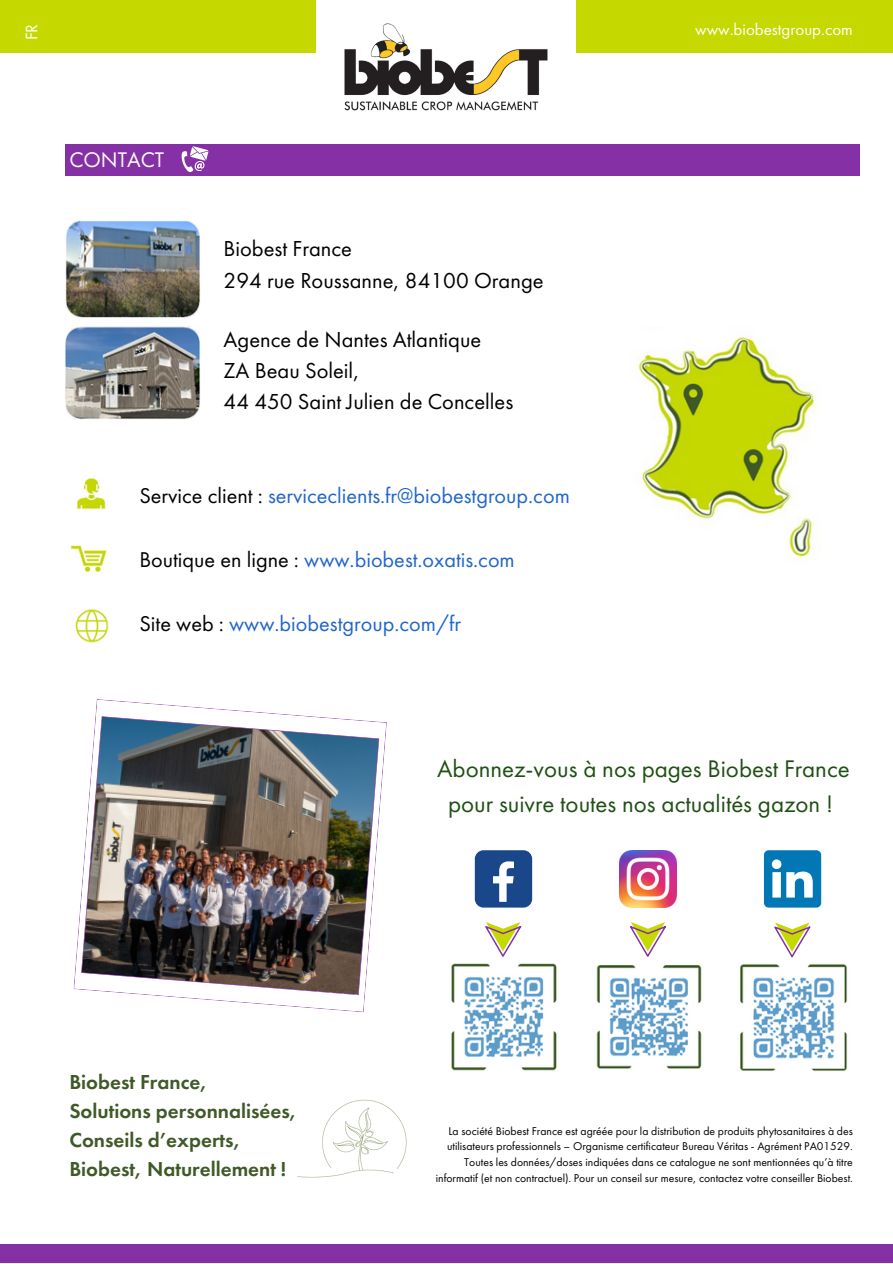
<style>
.page{position:relative;width:893px;height:1264px;background:#fff}
.page>*{position:absolute;margin:0;border:0;box-sizing:border-box;transform-origin:0 0}
.t1{font:24.9px/34.8px "Futura PT";color:#1f5014;text-align:center}
.t2{font:22.5px "Futura PT";color:#000}
.t3{font:22.2px "Futura PT";color:#2165cb}
.t4{font:21.9px "Futura PT";color:#fff}
.t5{font:600 21px "Futura PT";color:#3f5927}
.t6{font:17.4px "Futura PT";color:#fff}
.t7{font:16.95px "Futura PT";color:#fff}
.t8{font:11.7px/15.6px "Futura PT";color:#000}
.s1{color:#000}
</style>
<div class="page">
<img style="left:632px;top:332px;width:187px;height:229px">
<div style="left:0;top:0;width:892px;height:53px;background:#c5d800"></div>
<div style="left:316px;top:0;width:260px;height:144px;background:#fff"></div>
<img style="left:344px;top:23px;width:204px;height:88px">
<img style="left:65px;top:220px;width:135px;height:199px">
<img style="left:76px;top:478px;width:30px;height:32px">
<img style="left:70px;top:545px;width:37px;height:27px">
<img style="left:75px;top:609px;width:34px;height:34px">
<img style="left:451px;top:963px;width:106px;height:108px">
<img style="left:740px;top:964px;width:107px;height:107px">
<div style="left:475px;top:850px;width:57px;height:57px;background:#1a4789;border-radius:9px"></div>
<svg style="left:493px;top:861px;width:21px;height:40px"></svg>
<img style="left:619px;top:850px;width:57px;height:57px">
<svg style="left:763px;top:850px;width:58px;height:57px"></svg>
<svg style="left:485px;top:922px;width:36px;height:34px"></svg>
<svg style="left:630px;top:922px;width:36px;height:34px"></svg>
<svg style="left:774px;top:922px;width:36px;height:35px"></svg>
<div style="left:65px;top:144px;width:794px;height:31px;background:#8531a5"></div>
<svg style="left:181px;top:146px;width:27px;height:26px"></svg>
<img style="left:297px;top:1048px;width:216px;height:130px">
<div style="left:0;top:1243px;width:892px;height:19px;background:#8531a5"></div>
<img style="left:73px;top:699px;width:314px;height:313px">
<img style="left:596px;top:965px;width:106px;height:104px">
<p class="t6" style="left:20px;top:40px;width:18px;rotate:-90deg">FR</p>
<p class="t7" style="left:695px;top:18px;width:159px">www.biobestgroup.com</p>
<p class="t4" style="left:69px;top:145px;width:96px">CONTACT</p>
<p class="t2" style="left:223px;top:234px;width:130px">Biobest France</p>
<p class="t2" style="left:223px;top:266px;width:321px">294 rue Roussanne, 84100 Orange</p>
<p class="t2" style="left:223px;top:324px;width:259px">Agence de Nantes Atlantique</p>
<p class="t2" style="left:223px;top:355px;width:137px">ZA Beau Soleil,</p>
<p class="t2" style="left:223px;top:386px;width:291px">44 450 Saint Julien de Concelles</p>
<p class="t3" style="left:139px;top:481px;width:432px"><span class="s1">Service client :</span> serviceclients.fr@biobestgroup.com</p>
<p class="t3" style="left:139px;top:545px;width:377px"><span class="s1">Boutique en ligne :</span> www.biobest.oxatis.com</p>
<p class="t3" style="left:139px;top:608px;width:323px"><span class="s1">Site web :</span> www.biobestgroup.com/fr</p>
<p class="t5" style="left:69px;top:1067px;width:139px">Biobest France,</p>
<p class="t5" style="left:69px;top:1097px;width:229px">Solutions personnalisées,</p>
<p class="t5" style="left:69px;top:1126px;width:173px">Conseils d’experts,</p>
<p class="t5" style="left:69px;top:1155px;width:218px">Biobest, Naturellement !</p>
<p class="t1" style="left:437px;top:751px;width:414px">Abonnez-vous à nos pages Biobest France pour suivre toutes nos actualités gazon !</p>
<p class="t8" style="left:447px;top:1122px;width:407px">La société Biobest France est agréée pour la distribution de produits phytosanitaires à des utilisateurs professionnels – Organisme certificateur Bureau Véritas - Agrément PA01529.</p>
<p class="t8" style="left:435px;top:1154px;width:418px;text-align:right">Toutes les données/doses indiquées dans ce catalogue ne sont mentionnées qu’à titre informatif (et non contractuel). Pour un conseil sur mesure, contactez votre conseiller Biobest.</p>
</div>
